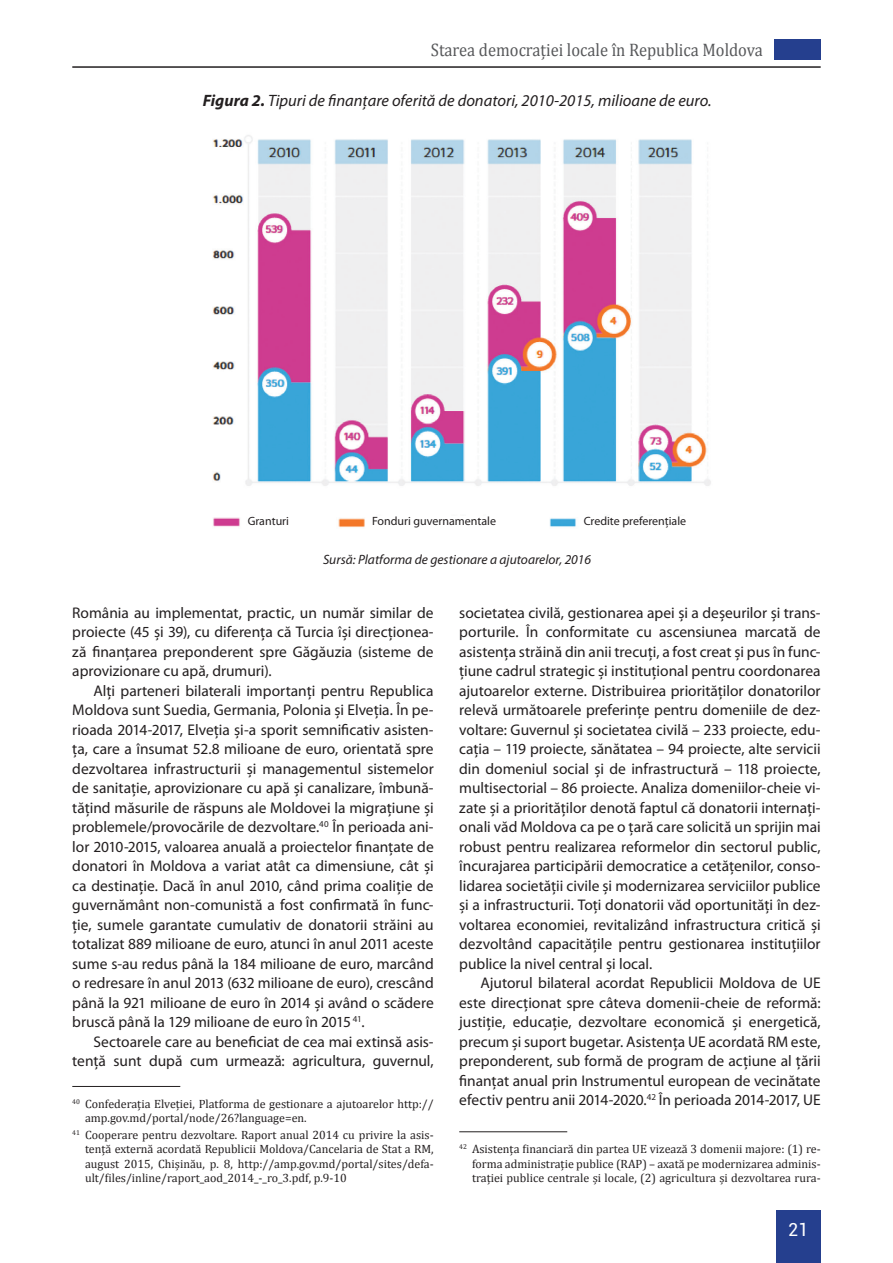
<style>
.page{position:relative;width:893px;height:1263px;background:#fff}
.page>*{position:absolute;margin:0;border:0;box-sizing:border-box;transform-origin:0 0}
.t1{font:18.15px "Cambria";color:#57585a;scale:.91 1}
.t2{font:18px "Roboto";color:#fff}
.t3{font:italic 16.5px "Myriad Pro";color:#231f20}
.t4{font:15.45px/19.5px "Myriad Pro";letter-spacing:-.005em;color:#231f20;text-align:justify}
.t5{font:italic 13.5px "Myriad Pro";color:#231f20}
.t6{font:12px/14.4px "Cambria";color:#231f20;text-align:justify}
.t7{font:12px "Myriad Pro";color:#231f20}
.s1{font-weight:700}
</style>
<div class="page">
<div style="left:774px;top:39px;width:47px;height:21px;background:#253f8e"></div>
<div style="left:776px;top:1210px;width:45px;height:53px;background:#253f8e"></div>
<hr style="left:72px;top:66px;width:749px;height:2px;background:#231f20">
<img style="left:212px;top:135px;width:499px;height:392px">
<hr style="left:72px;top:1086px;width:108px;height:1px;background:#231f20">
<hr style="left:459px;top:1131px;width:108px;height:1px;background:#231f20">
<div style="left:248px;top:516px;width:71px;height:14px;background:#fff"></div>
<div style="left:372px;top:516px;width:130px;height:14px;background:#fff"></div>
<div style="left:584px;top:516px;width:125px;height:21px;background:#fff"></div>
<p class="t1" style="left:431px;top:39px;width:366px">Starea democraţiei locale în Republica Moldova</p>
<p class="t3" style="left:203px;top:90px;width:510px"><span class="s1">Figura 2.</span> Tipuri de finanţare oferită de donatori, 2010-2015, milioane de euro.</p>
<p class="t7" style="left:248px;top:514px;width:43px">Granturi</p>
<p class="t7" style="left:372px;top:514px;width:126px">Fonduri guvernamentale</p>
<p class="t7" style="left:584px;top:514px;width:104px">Credite preferențiale</p>
<p class="t5" style="left:323px;top:551px;width:270px">Sursă: Platforma de gestionare a ajutoarelor, 2016</p>
<p class="t4" style="left:72px;top:602px;width:363px">România au implementat, practic, un număr similar de proiecte (45 şi 39), cu diferenţa că Turcia îşi direcţionea&shy;ză finanţarea preponderent spre Găgăuzia (sisteme de aprovizionare cu apă, drumuri).</p>
<p class="t4" style="left:72px;top:680px;width:363px;text-indent:21px">Alţi parteneri bilaterali importanţi pentru Republica Moldova sunt Suedia, Germania, Polonia şi Elveţia. În pe&shy;rioada 2014-2017, Elveţia şi-a sporit semnificativ asisten&shy;ţa, care a însumat 52.8 milioane de euro, orientată spre dezvoltarea infrastructurii şi managementul sistemelor de sanitaţie, aprovizionare cu apă şi canalizare, îmbună&shy;tăţind măsurile de răspuns ale Moldovei la migraţiune şi problemele/provocările de dezvoltare.<sup>40</sup> În perioada ani&shy;lor 2010-2015, valoarea anuală a proiectelor finanţate de donatori în Moldova a variat atât ca dimensiune, cât şi ca destinaţie. Dacă în anul 2010, când prima coaliţie de guvernământ non-comunistă a fost confirmată în func&shy;ţie, sumele garantate cumulativ de donatorii străini au totalizat 889 milioane de euro, atunci în anul 2011 aceste sume s-au redus până la 184 milioane de euro, marcând o redresare în anul 2013 (632 milioane de euro), crescând până la 921 milioane de euro în 2014 şi având o scădere bruscă până la 129 milioane de euro în 2015 <sup>41</sup>.</p>
<p class="t4" style="left:72px;top:1031px;width:363px;text-align:right">Sectoarele care au beneficiat de cea mai extinsă asis&shy;tenţă sunt după cum urmează: agricultura, guvernul,</p>
<p class="t6" style="left:85px;top:1097px;width:350px;text-indent:-13px"><sup>40</sup> Confederaţia Elveţiei, Platforma de gestionare a ajutoarelor http:// amp.gov.md/portal/node/26?language=en.</p>
<p class="t6" style="left:85px;top:1128px;width:350px;text-indent:-13px"><sup>41</sup> Cooperare pentru dezvoltare. Raport anual 2014 cu privire la asis&shy;tenţă externă acordată Republicii Moldova/Cancelaria de Stat a RM, august 2015, Chişinău, p. 8, http://amp.gov.md/portal/sites/defa&shy;ult/files/inline/raport_aod_2014_-_ro_3.pdf, p.9-10</p>
<p class="t4" style="left:459px;top:602px;width:363px">societatea civilă, gestionarea apei şi a deşeurilor şi trans&shy;porturile. În conformitate cu ascensiunea marcată de asistenţa străină din anii trecuţi, a fost creat şi pus în func&shy;ţiune cadrul strategic şi instituţional pentru coordonarea ajutoarelor externe. Distribuirea priorităţilor donatorilor relevă următoarele preferinţe pentru domeniile de dez&shy;voltare: Guvernul şi societatea civilă – 233 proiecte, edu&shy;caţia – 119 proiecte, sănătatea – 94 proiecte, alte servicii din domeniul social şi de infrastructură – 118 proiecte, multisectorial – 86 proiecte. Analiza domeniilor-cheie vi&shy;zate şi a priorităţilor denotă faptul că donatorii internaţi&shy;onali văd Moldova ca pe o ţară care solicită un sprijin mai robust pentru realizarea reformelor din sectorul public, încurajarea participării democratice a cetăţenilor, conso&shy;lidarea societăţii civile şi modernizarea serviciilor publice şi a infrastructurii. Toţi donatorii văd oportunităţi în dez&shy;voltarea economiei, revitalizând infrastructura critică şi dezvoltând capacităţile pentru gestionarea instituţiilor publice la nivel central şi local.</p>
<p class="t4" style="left:459px;top:973px;width:363px;text-indent:21px">Ajutorul bilateral acordat Republicii Moldova de UE este direcţionat spre câteva domenii-cheie de reformă: justiţie, educaţie, dezvoltare economică şi energetică, precum şi suport bugetar. Asistenţa UE acordată RM este, preponderent, sub formă de program de acţiune al ţării finanţat anual prin Instrumentul european de vecinătate efectiv pentru anii 2014-2020.<sup>42</sup> În perioada 2014-2017, UE</p>
<p class="t6" style="left:472px;top:1142px;width:350px;text-indent:-13px"><sup>42</sup> Asistenţa financiară din partea UE vizează 3 domenii majore: (1) re&shy;forma administraţie publice (RAP) – axată pe modernizarea adminis&shy;traţiei publice centrale şi locale, (2) agricultura şi dezvoltarea rura-</p>
<p class="t2" style="left:788px;top:1217px;width:22px">21</p>
</div>
